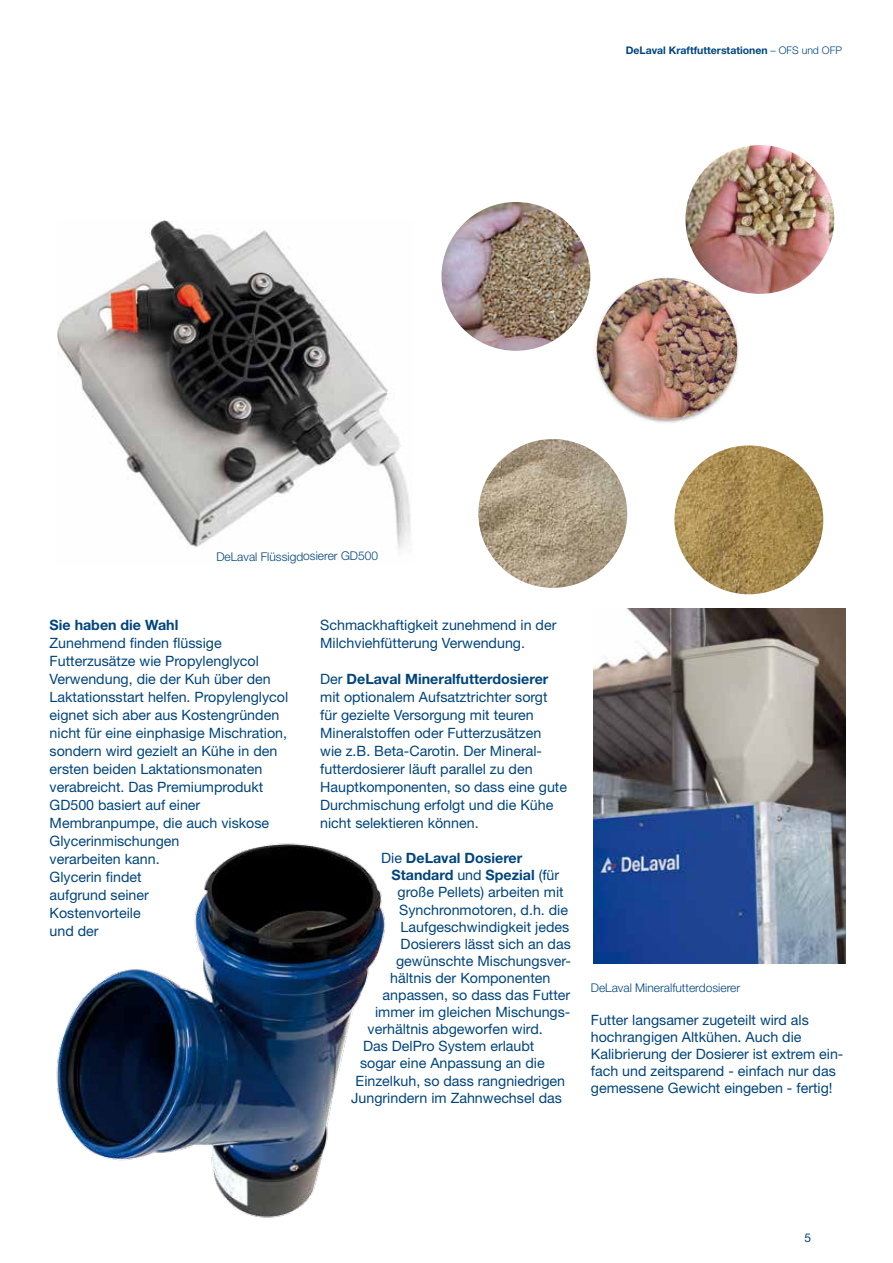
<style>
.page{position:relative;width:893px;height:1263px;background:#fff}
.page>*{position:absolute;margin:0;border:0;box-sizing:border-box;transform-origin:0 0}
._5_Sub_headline_Body{font:14.25px/18px "Helvetica Neue LT Std";color:#00457d}
.t1{font:700 14.25px "Helvetica Neue LT Std";color:#00457d}
.t2{font:300 12px "Helvetica Neue LT Std";color:#00457d}
.t3{font:12px "Helvetica Neue LT Std";color:#00457d}
.t4{font:700 10.5px "Helvetica Neue LT Std";color:#00457d}
.s1{font-weight:300}
.s2{font-weight:700}
.s3{font-weight:400}
</style>
<div class="page">
<img style="left:593px;top:608px;width:253px;height:355px">
<img style="left:56px;top:843px;width:330px;height:375px">
<img style="left:58px;top:221px;width:353px;height:328px">
<img style="left:441px;top:202px;width:149px;height:149px;border-radius:74px">
<img style="left:685px;top:145px;width:149px;height:149px;border-radius:74px">
<img style="left:593px;top:276px;width:147px;height:147px">
<img style="left:674px;top:445px;width:149px;height:149px;border-radius:74px">
<img style="left:478px;top:439px;width:149px;height:149px;border-radius:74px">
<p class="t4" style="left:626px;top:44px;width:218px">DeLaval Kraftfutterstationen <span class="s1">– OFS und OFP</span></p>
<p class="t2" style="left:216px;top:549px;width:163px">DeLaval Flüssigdosierer GD500</p>
<p class="_5_Sub_headline_Body" style="left:50px;top:616px;width:240px"><span class="s2">Sie haben die Wahl<br></span>Zunehmend finden flüssige<br>Futterzusätze wie Propylenglycol<br>Verwendung, die der Kuh über den<br>Laktationsstart helfen. Propylenglycol eignet sich aber aus Kostengründen nicht für eine einphasige Mischration, sondern wird gezielt an Kühe in den ersten beiden Laktationsmonaten verabreicht. Das Premiumprodukt<br>GD500 basiert auf einer<br>Membranpumpe, die auch viskose<br>Glycerinmischungen<br>verarbeiten kann.<br>Glycerin findet<br>aufgrund seiner<br>Kostenvorteile<br>und der</p>
<p class="_5_Sub_headline_Body" style="left:320px;top:616px;width:238px">Schmackhaftigkeit zunehmend in der<br>Milchviehfütterung Verwendung.</p>
<p class="_5_Sub_headline_Body" style="left:320px;top:670px;width:248px">Der <span class="s2">DeLaval Mineralfutterdosierer </span>mit optionalem Aufsatztrichter sorgt für gezielte Versorgung mit teuren Mineralstoffen oder Futterzusätzen<br>wie z.B. Beta-Carotin. Der Mineral&shy;futterdosierer läuft parallel zu den Hauptkomponenten, so dass eine gute Durchmischung erfolgt und die Kühe nicht selektieren können.</p>
<p class="t1" style="left:381px;top:849px;width:143px"><span class="s3">Die</span> DeLaval Dosierer</p>
<p class="t1" style="left:392px;top:866px;width:169px">Standard <span class="s3">und</span> Spezial <span class="s3">(für</span></p>
<p class="_5_Sub_headline_Body" style="left:398px;top:883px;width:168px">große Pellets) arbeiten mit</p>
<p class="_5_Sub_headline_Body" style="left:399px;top:900px;width:170px">Synchronmotoren, d.h. die</p>
<p class="_5_Sub_headline_Body" style="left:401px;top:917px;width:170px">Laufgeschwindigkeit jedes</p>
<p class="_5_Sub_headline_Body" style="left:401px;top:934px;width:172px">Dosierers lässt sich an das</p>
<p class="_5_Sub_headline_Body" style="left:396px;top:951px;width:176px">gewünschte Mischungsver-</p>
<p class="_5_Sub_headline_Body" style="left:390px;top:969px;width:162px">hältnis der Komponenten</p>
<p class="_5_Sub_headline_Body" style="left:383px;top:986px;width:189px">anpassen, so dass das Futter</p>
<p class="_5_Sub_headline_Body" style="left:375px;top:1003px;width:197px">immer im gleichen Mischungs-</p>
<p class="_5_Sub_headline_Body" style="left:368px;top:1020px;width:177px">verhältnis abgeworfen wird.</p>
<p class="_5_Sub_headline_Body" style="left:363px;top:1037px;width:173px">Das DelPro System erlaubt</p>
<p class="_5_Sub_headline_Body" style="left:360px;top:1054px;width:186px">sogar eine Anpassung an die</p>
<p class="_5_Sub_headline_Body" style="left:356px;top:1071px;width:211px">Einzelkuh, so dass rangniedrigen</p>
<p class="_5_Sub_headline_Body" style="left:351px;top:1088px;width:212px">Jungrindern im Zahnwechsel das</p>
<p class="t2" style="left:591px;top:980px;width:151px">DeLaval Mineralfutterdosierer</p>
<p class="_5_Sub_headline_Body" style="left:591px;top:1011px;width:219px;line-height:17.1px">Futter langsamer zugeteilt wird als hochrangigen Altkühen. Auch die</p>
<p class="_5_Sub_headline_Body" style="left:591px;top:1045px;width:254px;line-height:17.1px">Kalibrierung der Dosierer ist extrem ein&shy;fach und zeitsparend - einfach nur das gemessene Gewicht eingeben - fertig!</p>
<p class="t3" style="left:804px;top:1231px;width:8px">5</p>
</div>
